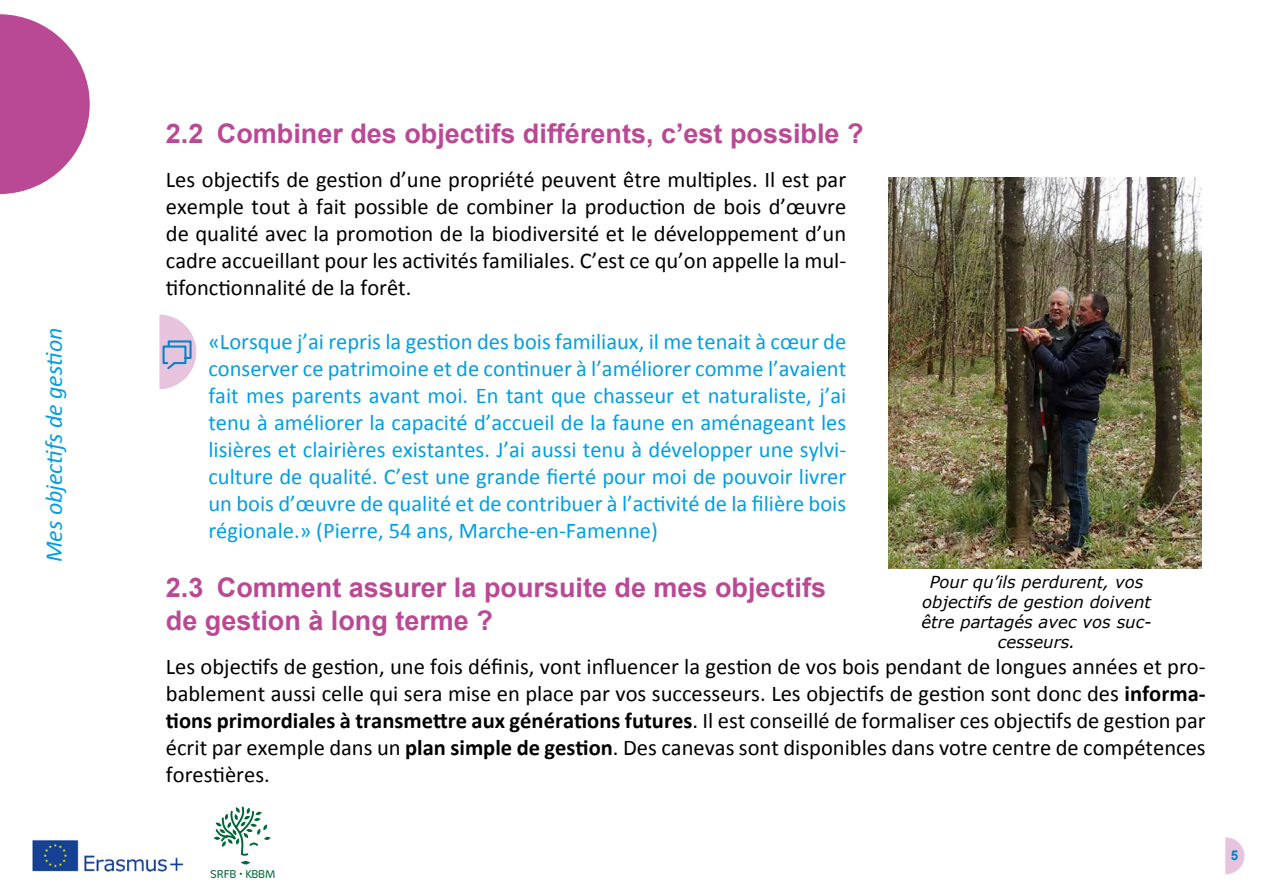
<style>
.page{position:relative;width:1263px;height:893px;background:#fff}
.page>*{position:absolute;margin:0;border:0;box-sizing:border-box;transform-origin:0 0}
.t1{font:700 27px/32.4px "Arial";color:#ba4995}
.t2{font:italic 24px "Calibri";color:#009fe3}
.t3{font:22.5px/27px "Calibri";color:#000;text-align:justify}
.t4{font:22.5px/27px "Calibri";color:#009fe3;text-align:justify}
.t5{font:italic 16.5px/19.8px "Verdana";color:#000;text-align:center}
.t6{font:700 13.5px "Arial";color:#0085c8}
.t7{font:300 11.55px "Cocon";letter-spacing:-.015em;color:#006838}
.s1{font-weight:700}
</style>
<div class="page">
<svg style="left:1225px;top:837px;width:19px;height:37px"></svg>
<svg style="left:0;top:14px;width:90px;height:180px"></svg>
<img style="left:32px;top:840px;width:152px;height:32px">
<svg style="left:214px;top:806px;width:57px;height:49px"></svg>
<svg style="left:241px;top:861px;width:9px;height:4px"></svg>
<img style="left:889px;top:177px;width:312px;height:391px">
<svg style="left:159px;top:315px;width:37px;height:74px"></svg>
<p class="t2" style="left:37px;top:562px;width:236px;rotate:-90deg">Mes objectifs de gestion</p>
<p class="t1" style="left:166px;top:118px;width:699px">2.2 Combiner des objectifs différents, c’est possible ?</p>
<p class="t3" style="left:166px;top:166px;width:682px">Les objectifs de gestion d’une propriété peuvent être multiples. Il est par exemple tout à fait possible de combiner la production de bois d’œuvre de qualité avec la promotion de la biodiversité et le développement d’un cadre accueillant pour les activités familiales. C’est ce qu’on appelle la mul&shy;tifonctionnalité de la forêt.</p>
<p class="t4" style="left:208px;top:328px;width:639px">«Lorsque j’ai repris la gestion des bois familiaux, il me tenait à cœur de conserver ce patrimoine et de continuer à l’améliorer comme l’avaient fait mes parents avant moi. En tant que chasseur et naturaliste, j’ai tenu à améliorer la capacité d’accueil de la faune en aménageant les lisières et clairières existantes. J’ai aussi tenu à développer une sylvi&shy;culture de qualité. C’est une grande fierté pour moi de pouvoir livrer un bois d’œuvre de qualité et de contribuer à l’activité de la filière bois régionale.» (Pierre, 54 ans, Marche-en-Famenne)</p>
<p class="t1" style="left:166px;top:573px;width:662px">2.3 Comment assurer la poursuite de mes objectifs de gestion à long terme ?</p>
<p class="t3" style="left:166px;top:653px;width:1041px">Les objectifs de gestion, une fois définis, vont influencer la gestion de vos bois pendant de longues années et pro&shy;bablement aussi celle qui sera mise en place par vos successeurs. Les objectifs de gestion sont donc des <span class="s1">informa&shy;tions primordiales à transmettre aux générations futures</span>. Il est conseillé de formaliser ces objectifs de gestion par écrit par exemple dans un <span class="s1">plan simple de gestion</span>. Des canevas sont disponibles dans votre centre de compétences forestières.</p>
<p class="t5" style="left:921px;top:572px;width:232px">Pour qu’ils perdurent, vos objectifs de gestion doivent être partagés avec vos suc&shy;cesseurs.</p>
<p class="t7" style="left:210px;top:867px;width:67px">SRFB • KBBM</p>
<p class="t6" style="left:1231px;top:846px;width:9px">5</p>
</div>
